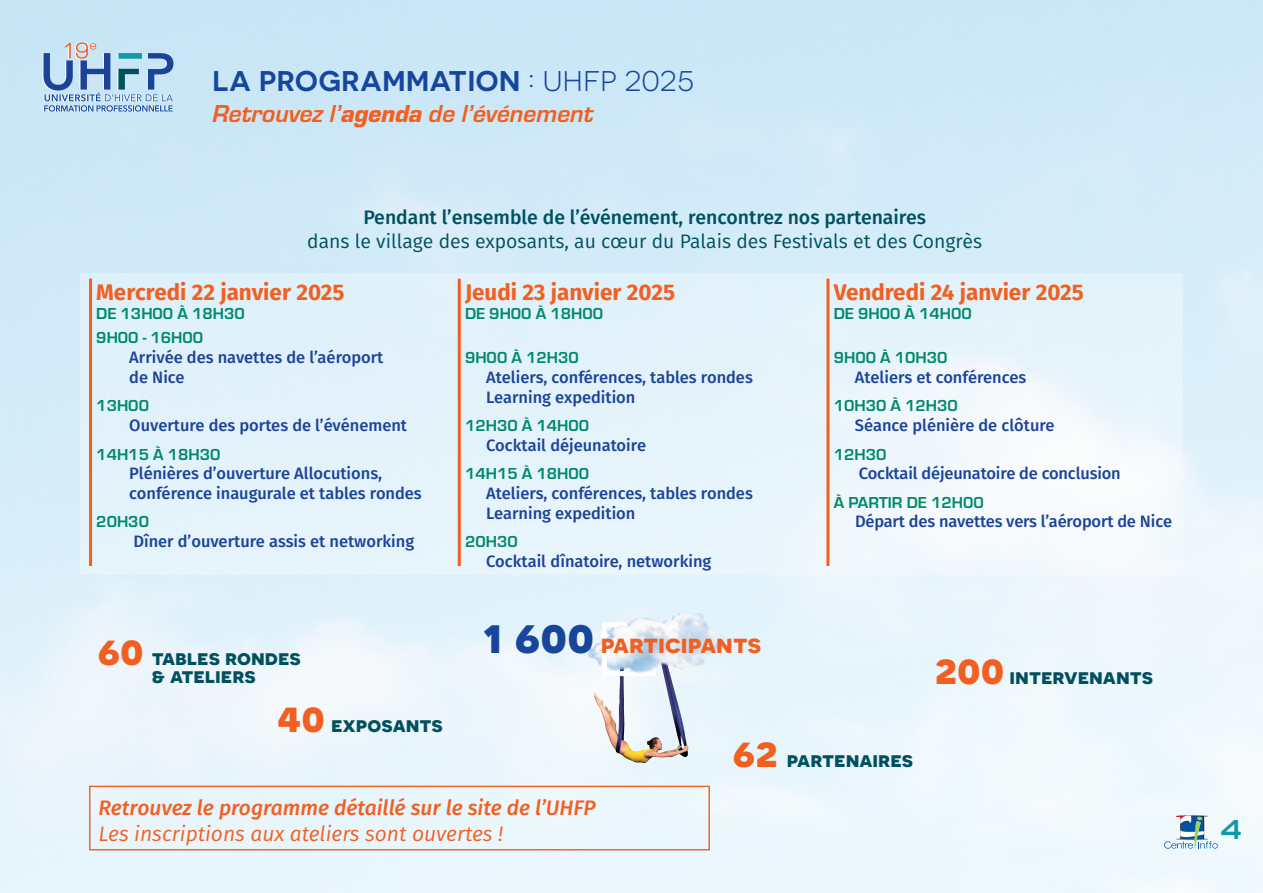
<style>
.page{position:relative;width:1263px;height:893px;background:#fff}
.page>*{position:absolute;margin:0;border:0;box-sizing:border-box;transform-origin:0 0}
.t1{font:600 28.5px "Novecentosanswide";letter-spacing:.02em;color:#18469d}
.t2{font:700 27px "Kallisto";color:#1198ab}
.t3{font:italic 700 25.5px "Eurostile";color:#f26021}
.t4{font:700 25.5px "Novecentosanswide";color:#f26021}
.t5{font:700 22.5px "Fira Sans";color:#f26021}
.t6{font:700 21px/18px "Novecentosanswide";color:#01505e;text-align:center}
.t7{font:italic 500 21px "Fira Sans";color:#f26021}
.t8{font:italic 21px "Fira Sans";color:#f26021}
.t9{font:19.5px/23.4px "Fira Sans";color:#01505e;text-align:center}
.t10{font:500 16.5px/19.8px "Fira Sans";color:#1c439a}
.t11{font:700 16.5px "Eurostile";color:#00896e}
.s1{font-weight:400}
.s2{font-weight:900}
.s3{font-weight:500}
.s4{font-family:"Eurostile";font-weight:700;color:#00896e}
.s5{font-size:43.5px;color:#f26021}
.s6{font-size:49.5px;color:#18469d}
</style>
<div class="page">
<img style="left:0;top:0;width:1263px;height:893px">
<svg style="left:43px;top:43px;width:130px;height:69px;background:#9fbdda"></svg>
<div style="left:80px;top:273px;width:1103px;height:301px;background:linear-gradient(to right,#dff1fa,#eff7fc)"></div>
<img style="left:659px;top:676px;width:11px;height:29px">
<svg style="left:587px;top:612px;width:139px;height:64px"></svg>
<div style="left:89px;top:786px;width:621px;height:64px;border:1px solid #f26021"></div>
<hr style="left:89px;top:279px;width:3px;height:287px;background:#f26021">
<hr style="left:458px;top:279px;width:3px;height:287px;background:#f26021">
<hr style="left:826px;top:279px;width:3px;height:287px;background:#f26021">
<svg style="left:1164px;top:814px;width:54px;height:35px"></svg>
<p class="t1" style="left:213px;top:64px;width:483px">LA PROGRAMMATION <span class="s1">: UHFP 2025</span></p>
<p class="t3" style="left:213px;top:96px;width:382px">Retrouvez l’<span class="s2">agenda</span> de l’événement</p>
<p class="t9" style="left:307px;top:205px;width:676px"><span class="s3">Pendant l’ensemble de l’événement, rencontrez nos partenaires<br></span>dans le village des exposants, au cœur du Palais des Festivals et des Congrès</p>
<p class="t5" style="left:96px;top:273px;width:250px">Mercredi 22 janvier 2025</p>
<p class="t11" style="left:96px;top:302px;width:150px">DE 13H00 À 18H30</p>
<p class="t10" style="left:129px;top:327px;width:256px;text-indent:-33px"><span class="s4">9H00 - 16H00<br></span>Arrivée des navettes de l’aéroport de Nice</p>
<p class="t10" style="left:129px;top:395px;width:279px;text-indent:-33px"><span class="s4">13H00<br></span>Ouverture des portes de l’événement</p>
<p class="t10" style="left:129px;top:443px;width:294px;text-indent:-33px"><span class="s4">14H15 À 18H30<br></span>Plénières d’ouverture Allocutions, conférence inaugurale et tables rondes</p>
<p class="t10" style="left:133px;top:511px;width:282px;text-indent:-37px"><span class="s4">20H30<br></span>Dîner d’ouverture assis et networking</p>
<p class="t6" style="left:98px;top:648px;width:205px"><span class="s5">60</span> tables rondes &amp; ateliers</p>
<p class="t6" style="left:277px;top:715px;width:167px"><span class="s5">40</span> exposants</p>
<p class="t5" style="left:465px;top:273px;width:212px">Jeudi 23 janvier 2025</p>
<p class="t11" style="left:465px;top:302px;width:140px">DE 9H00 À 18H00</p>
<p class="t10" style="left:486px;top:347px;width:268px;text-indent:-21px"><span class="s4">9H00 À 12H30<br></span>Ateliers, conférences, tables rondes<br>Learning expedition</p>
<p class="t10" style="left:486px;top:415px;width:161px;text-indent:-21px"><span class="s4">12H30 À 14H00<br></span>Cocktail déjeunatoire</p>
<p class="t10" style="left:486px;top:463px;width:268px;text-indent:-21px"><span class="s4">14H15 À 18H00<br></span>Ateliers, conférences, tables rondes<br>Learning expedition</p>
<p class="t10" style="left:486px;top:531px;width:227px;text-indent:-21px"><span class="s4">20H30<br></span>Cocktail dînatoire, networking</p>
<p class="t4" style="left:483px;top:628px;width:280px"><span class="s6">1 600</span> participants</p>
<p class="t5" style="left:834px;top:273px;width:252px">Vendredi 24 janvier 2025</p>
<p class="t11" style="left:834px;top:302px;width:140px">DE 9H00 À 14H00</p>
<p class="t10" style="left:855px;top:347px;width:173px;text-indent:-21px"><span class="s4">9H00 À 10H30<br></span>Ateliers et conférences</p>
<p class="t10" style="left:855px;top:395px;width:201px;text-indent:-21px"><span class="s4">10H30 À 12H30<br></span>Séance plénière de clôture</p>
<p class="t10" style="left:859px;top:443px;width:263px;text-indent:-25px"><span class="s4">12H30<br></span>Cocktail déjeunatoire de conclusion</p>
<p class="t10" style="left:855px;top:491px;width:319px;text-indent:-21px"><span class="s4">À PARTIR DE 12H00<br></span>Départ des navettes vers l’aéroport de Nice</p>
<p class="t6" style="left:935px;top:667px;width:220px"><span class="s5">200</span> intervenants</p>
<p class="t6" style="left:733px;top:750px;width:182px"><span class="s5">62</span> partenaires</p>
<p class="t7" style="left:99px;top:791px;width:499px">Retrouvez le programme détaillé sur le site de l’UHFP</p>
<p class="t8" style="left:99px;top:818px;width:406px">Les inscriptions aux ateliers sont ouvertes !</p>
<h2 class="t2" style="left:1221px;top:813px;width:22px">4</h2>
</div>
